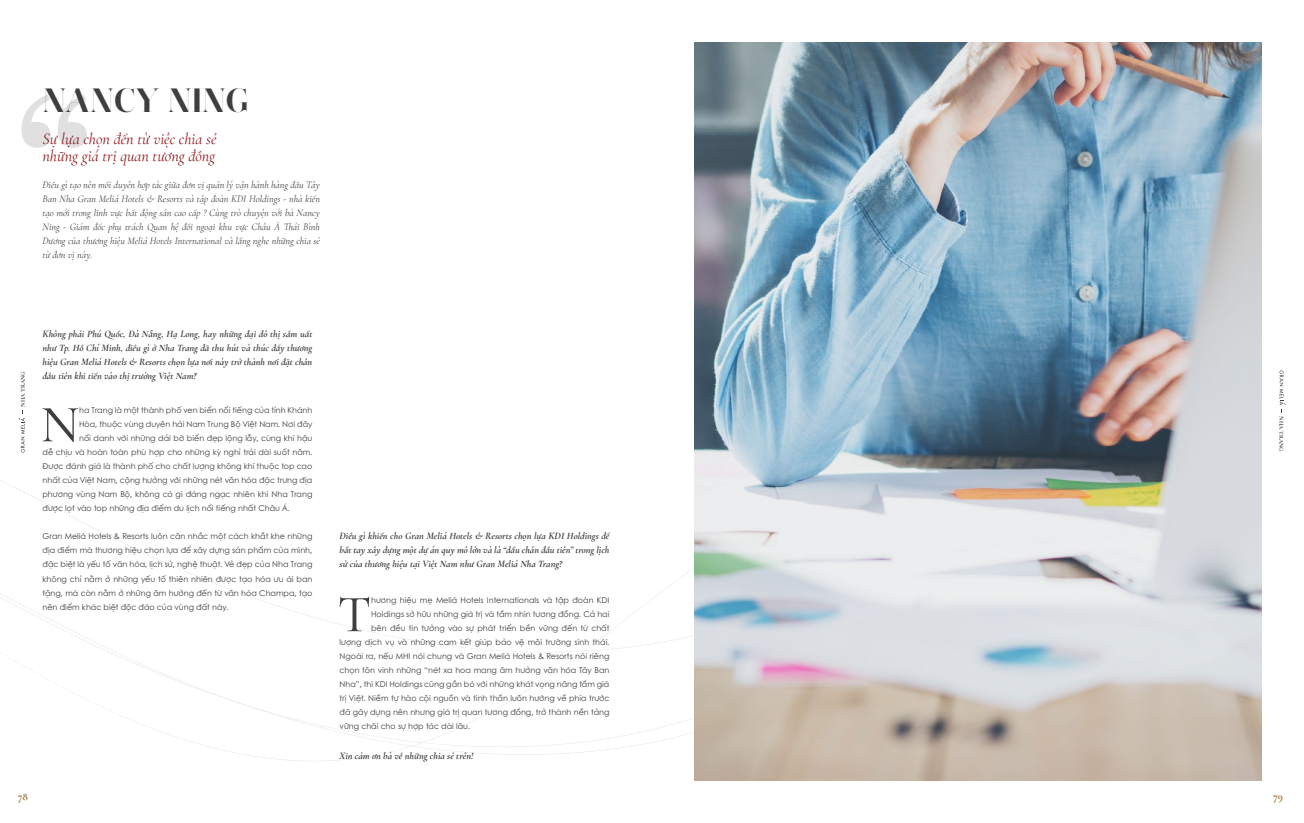
<style>
.page{position:relative;width:1304px;height:823px;background:#fff}
.page>*{position:absolute;margin:0;border:0;box-sizing:border-box;transform-origin:0 0}
.t1{font:500 52.8px "Cormorant Garamond";color:#3e3e3f}
.t2{font:700 33.6px "Narziss Pro Cy";letter-spacing:.01em;color:#3e3e3f}
.t3{font:italic 16px "Cormorant Garamond";color:#8a1619}
.t4{font:600 11px "Cormorant Garamond";color:#b49360}
.t5{font:italic 700 10px/14px "Cormorant Garamond";color:#3e3e3f;text-align:justify}
.t6{font:italic 10px/14px "Cormorant Garamond";color:#3e3e3f;text-align:justify}
.t7{font:8px/14px "SVN Century Gothic";color:#3e3e3f;text-align:justify}
.t8{font:700 5.9px "Cormorant Garamond";color:#3e3e3f}
</style>
<div class="page">
<svg style="left:18px;top:410px;width:7px;height:12px"></svg>
<svg style="left:1279px;top:370px;width:7px;height:43px"></svg>
<svg style="left:0;top:502px;width:694px;height:249px"></svg>
<svg style="left:21px;top:94px;width:66px;height:54px"></svg>
<img style="left:694px;top:43px;width:567px;height:737px">
<p class="t2" style="left:43px;top:78px;width:208px">NANCY NING</p>
<p class="t3" style="left:43px;top:130px;width:176px">Sự lựa chọn đến từ việc chia sẻ</p>
<p class="t3" style="left:43px;top:147px;width:174px">những giá trị quan tương đồng</p>
<p class="t6" style="left:43px;top:178px;width:279px">Điều gì tạo nên mối duyên hợp tác giữa đơn vị quản lý vận hành hàng đầu Tây Ban Nha Gran Meliá Hotels &amp; Resorts và tập đoàn KDI Holdings - nhà kiến tạo mới trong lĩnh vực bất động sản cao cấp ? Cùng trò chuyện với bà Nancy Ning - Giám đốc phụ trách Quan hệ đối ngoại khu vực Châu Á Thái Bình Dương của thương hiệu Meliá Hotels International và lắng nghe những chia sẻ từ đơn vị này.</p>
<p class="t8" style="left:19px;top:406px;width:37px;rotate:-90deg">NHA TRANG</p>
<p class="t5" style="left:43px;top:326px;width:271px">Không phải Phú Quốc, Đà Nẵng, Hạ Long, hay những đại đô thị sầm uất như Tp. Hồ Chí Minh, điều gì ở Nha Trang đã thu hút và thúc đẩy thương hiệu Gran Meliá Hotels &amp; Resorts chọn lựa nơi này trở thành nơi đặt chân đầu tiên khi tiến vào thị trường Việt Nam?</p>
<p class="t1" style="left:41px;top:392px;width:40px">N</p>
<p class="t7" style="left:79px;top:402px;width:235px">ha Trang là một thành phố ven biển nổi tiếng của tỉnh Khánh</p>
<p class="t7" style="left:79px;top:416px;width:235px">Hòa, thuộc vùng duyên hải Nam Trung Bộ Việt Nam. Nơi đây</p>
<p class="t7" style="left:79px;top:430px;width:235px">nổi danh với những dải bờ biển đẹp lộng lẫy, cùng khí hậu</p>
<p class="t7" style="left:43px;top:444px;width:271px">dễ chịu và hoàn toàn phù hợp cho những kỳ nghỉ trải dài suốt năm.</p>
<p class="t7" style="left:43px;top:458px;width:271px">Được đánh giá là thành phố cho chất lượng không khí thuộc top cao</p>
<p class="t7" style="left:43px;top:472px;width:271px">nhất của Việt Nam, cộng hưởng với những nét văn hóa đặc trưng địa</p>
<p class="t7" style="left:43px;top:486px;width:271px">phương vùng Nam Bộ, không có gì đáng ngạc nhiên khi Nha Trang</p>
<p class="t7" style="left:43px;top:500px;width:249px">được lọt vào top những địa điểm du lịch nổi tiếng nhất Châu Á.</p>
<p class="t7" style="left:43px;top:528px;width:271px">Gran Meliá Hotels &amp; Resorts luôn cân nhắc một cách khắt khe những địa điểm mà thương hiệu chọn lựa để xây dựng sản phẩm của mình, đặc biệt là yếu tố văn hóa, lịch sử, nghệ thuật. Vẻ đẹp của Nha Trang không chỉ nằm ở những yếu tố thiên nhiên được tạo hóa ưu ái ban tặng, mà còn nằm ở những âm hưởng đến từ văn hóa Champa, tạo nên điểm khác biệt độc đáo của vùng đất này.</p>
<p class="t4" style="left:18px;top:788px;width:12px">78</p>
<p class="t5" style="left:340px;top:528px;width:271px">Điều gì khiến cho Gran Meliá Hotels &amp; Resorts chọn lựa KDI Holdings để bắt tay xây dựng một dự án quy mô lớn và là “dấu chân đầu tiên” trong lịch sử của thương hiệu tại Việt Nam như Gran Meliá Nha Trang?</p>
<p class="t1" style="left:338px;top:581px;width:35px">T</p>
<p class="t7" style="left:371px;top:592px;width:240px">hương hiệu mẹ Meliá Hotels Internationals và tập đoàn KDI</p>
<p class="t7" style="left:371px;top:606px;width:240px">Holdings sở hữu những giá trị và tầm nhìn tương đồng. Cả hai</p>
<p class="t7" style="left:371px;top:620px;width:240px">bên đều tin tưởng vào sự phát triển bền vững đến từ chất</p>
<p class="t7" style="left:340px;top:634px;width:271px">lượng dịch vụ và những cam kết giúp bảo vệ môi trường sinh thái.</p>
<p class="t7" style="left:340px;top:648px;width:271px">Ngoài ra, nếu MHI nói chung và Gran Meliá Hotels &amp; Resorts nói riêng</p>
<p class="t7" style="left:340px;top:662px;width:271px">chọn tôn vinh những “nét xa hoa mang âm hưởng văn hóa Tây Ban</p>
<p class="t7" style="left:340px;top:676px;width:271px">Nha”, thì KDI Holdings cũng gắn bó với những khát vọng nâng tầm giá</p>
<p class="t7" style="left:340px;top:690px;width:271px">trị Việt. Niềm tự hào cội nguồn và tinh thần luôn hướng về phía trước</p>
<p class="t7" style="left:340px;top:704px;width:271px">đã gây dựng nên nhưng giá trị quan tương đồng, trở thành nền tảng</p>
<p class="t7" style="left:340px;top:718px;width:132px">vững chãi cho sự hợp tác dài lâu.</p>
<p class="t5" style="left:340px;top:748px;width:135px">Xin cảm ơn bà về những chia sẻ trên!</p>
<p class="t8" style="left:1285px;top:416px;width:37px;rotate:90deg">NHA TRANG</p>
<p class="t4" style="left:1273px;top:788px;width:11px">79</p>
</div>
